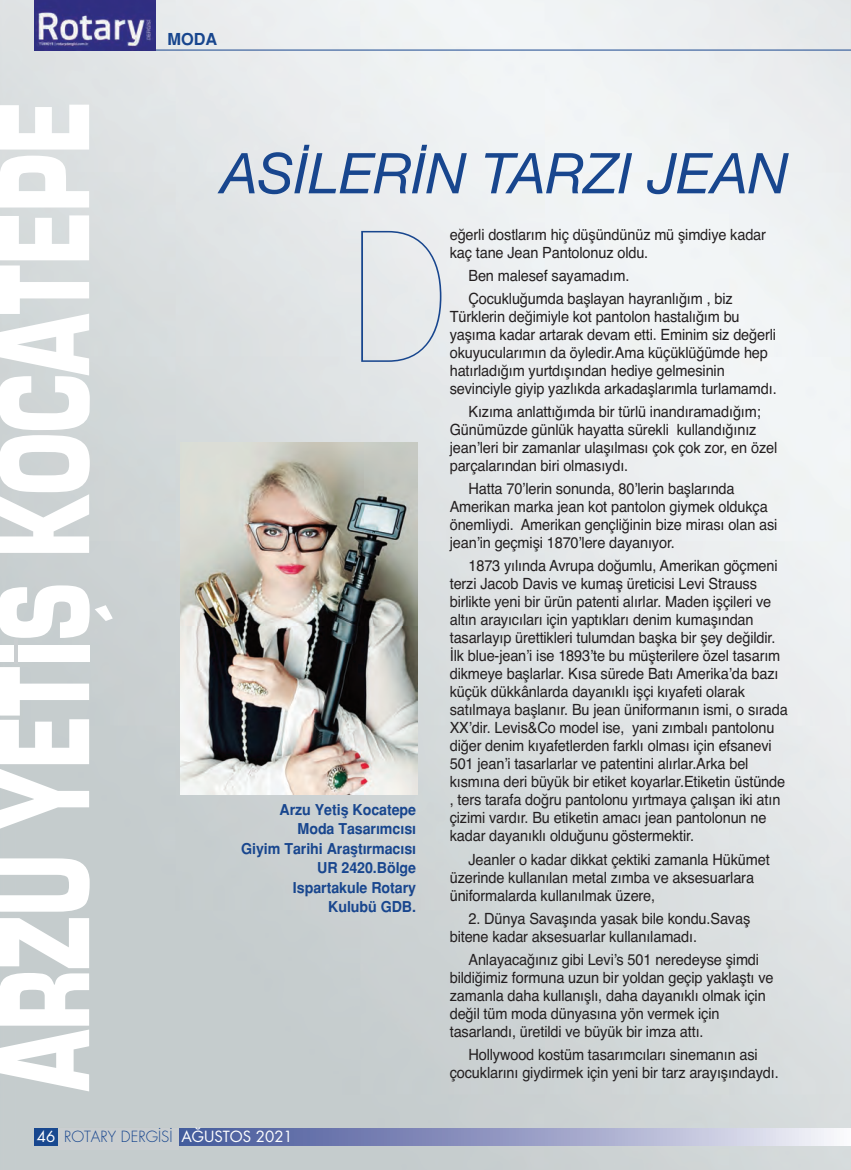
<style>
.page{position:relative;width:851px;height:1170px;background:#fff}
.page>*{position:absolute;margin:0;border:0;box-sizing:border-box;transform-origin:0 0}
.t1{font:300 169.8px "Elle Nova C Ultra";color:#18468e;scale:1.05 1}
.t2{font:900 135px "Eurostile";letter-spacing:-.005em;color:#fff;scale:.68 1}
.t3{font:italic 56.25px "Helveticam New";letter-spacing:-.005em;color:#18468e}
.t4{font:700 16.5px "Helveticam";color:#18468e}
.t5{font:15.45px/18px "Helvetica";letter-spacing:-.01em;color:#231f20;scale:.94 1}
.t6{font:700 15px/19.5px "Helveticam";letter-spacing:-.005em;color:#18468e;text-align:right;scale:.95 1}
.t7{font:15px "Futura Bookm";color:#fff}
.s1{font-family:"Futura Lightm";color:#18468e}
</style>
<div class="page">
<img style="left:0;top:0;width:851px;height:1169px">
<hr style="left:34px;top:50px;width:80px;height:1px;background:#18468e">
<hr style="left:146px;top:50px;width:704px;height:1px;background:#18468e">
<svg style="left:34px;top:1127px;width:816px;height:17px;background:#97a0c5"></svg>
<div style="left:58px;top:1127px;width:120px;height:22px;background:#caced0"></div>
<img style="left:34px;top:0;width:121px;height:50px">
<img style="left:14px;top:266px;width:3px;height:26px">
<img style="left:180px;top:442px;width:237px;height:352px">
<img style="left:14px;top:640px;width:4px;height:23px">
<img style="left:14px;top:645px;width:4px;height:17px">
<div style="left:0;top:585px;width:113px;height:53px;background:#c9cfd0"></div>
<h2 class="t2" style="left:-35px;top:1090px;width:1456px;rotate:-90deg">ARZU YETI KOCATEPE</h2>
<p class="t4" style="left:167px;top:29px;width:51px">MODA</p>
<h3 class="t3" style="left:220px;top:139px;width:569px">ASİLERİN TARZI JEAN</h3>
<h1 class="t1" style="left:349px;top:207px;width:96px">D</h1>
<p class="t6" style="left:241px;top:799px;width:186px">Arzu Yetiş Kocatepe<br>Moda Tasarımcısı<br>Giyim Tarihi Araştırmacısı<br>UR 2420.Bölge<br>Ispartakule Rotary<br>Kulubü GDB.</p>
<p class="t5" style="left:449px;top:225px;width:338px">eğerli dostlarım hiç düşündünüz mü şimdiye kadar kaç tane Jean Pantolonuz oldu.</p>
<p class="t5" style="left:468px;top:264px;width:282px;line-height:23.1px">Ben malesef sayamadım.<br>Çocukluğumda başlayan hayranlığım , biz</p>
<p class="t5" style="left:449px;top:307px;width:349px">Türklerin değimiyle kot pantolon hastalığım bu yaşıma kadar artarak devam etti. Eminim siz değerli okuyucularımın da öyledir.Ama küçüklüğümde hep hatırladığım yurtdışından hediye gelmesinin sevinciyle giyip yazlıkda arkadaşlarımla turlamamdı.</p>
<p class="t5" style="left:449px;top:402px;width:350px;text-indent:19px">Kızıma anlattığımda bir türlü inandıramadığım; Günümüzde günlük hayatta sürekli kullandığınız jean’leri bir zamanlar ulaşılması çok çok zor, en özel parçalarından biri olmasıydı.</p>
<p class="t5" style="left:449px;top:480px;width:350px;text-indent:19px">Hatta 70’lerin sonunda, 80’lerin başlarında Amerikan marka jean kot pantolon giymek oldukça önemliydi. Amerikan gençliğinin bize mirası olan asi jean’in geçmişi 1870’lere dayanıyor.</p>
<p class="t5" style="left:449px;top:557px;width:361px;text-indent:19px">1873 yılında Avrupa doğumlu, Amerikan göçmeni terzi Jacob Davis ve kumaş üreticisi Levi Strauss birlikte yeni bir ürün patenti alırlar. Maden işçileri ve altın arayıcıları için yaptıkları denim kumaşından tasarlayıp ürettikleri tulumdan başka bir şey değildir.<br>İlk blue-jean’i ise 1893’te bu müşterilere özel tasarım dikmeye başlarlar. Kısa sürede Batı Amerika’da bazı küçük dükkânlarda dayanıklı işçi kıyafeti olarak satılmaya başlanır. Bu jean üniformanın ismi, o sırada XX’dir. Levis&amp;Co model ise, yani zımbalı pantolonu diğer denim kıyafetlerden farklı olması için efsanevi 501 jean’i tasarlarlar ve patentini alırlar.Arka bel kısmına deri büyük bir etiket koyarlar.Etiketin üstünde , ters tarafa doğru pantolonu yırtmaya çalışan iki atın çizimi vardır. Bu etiketin amacı jean pantolonun ne kadar dayanıklı olduğunu göstermektir.</p>
<p class="t5" style="left:449px;top:850px;width:342px;text-indent:19px">Jeanler o kadar dikkat çektiki zamanla Hükümet üzerinde kullanılan metal zımba ve aksesuarlara üniformalarda kullanılmak üzere,</p>
<p class="t5" style="left:449px;top:909px;width:321px;text-indent:19px">2. Dünya Savaşında yasak bile kondu.Savaş bitene kadar aksesuarlar kullanılamadı.</p>
<p class="t5" style="left:449px;top:950px;width:346px;text-indent:19px">Anlayacağınız gibi Levi’s 501 neredeyse şimdi bildiğimiz formuna uzun bir yoldan geçip yaklaştı ve zamanla daha kullanışlı, daha dayanıklı olmak için değil tüm moda dünyasına yön vermek için tasarlandı, üretildi ve büyük bir imza attı.</p>
<p class="t5" style="left:449px;top:1045px;width:351px;text-align:center">Hollywood kostüm tasarımcıları sinemanın asi çocuklarını giydirmek için yeni bir tarz arayışındaydı.</p>
<p class="t7" style="left:37px;top:1125px;width:257px">46 <span class="s1">ROTARY DERGİSİ</span> AĞUSTOS 2021</p>
</div>
